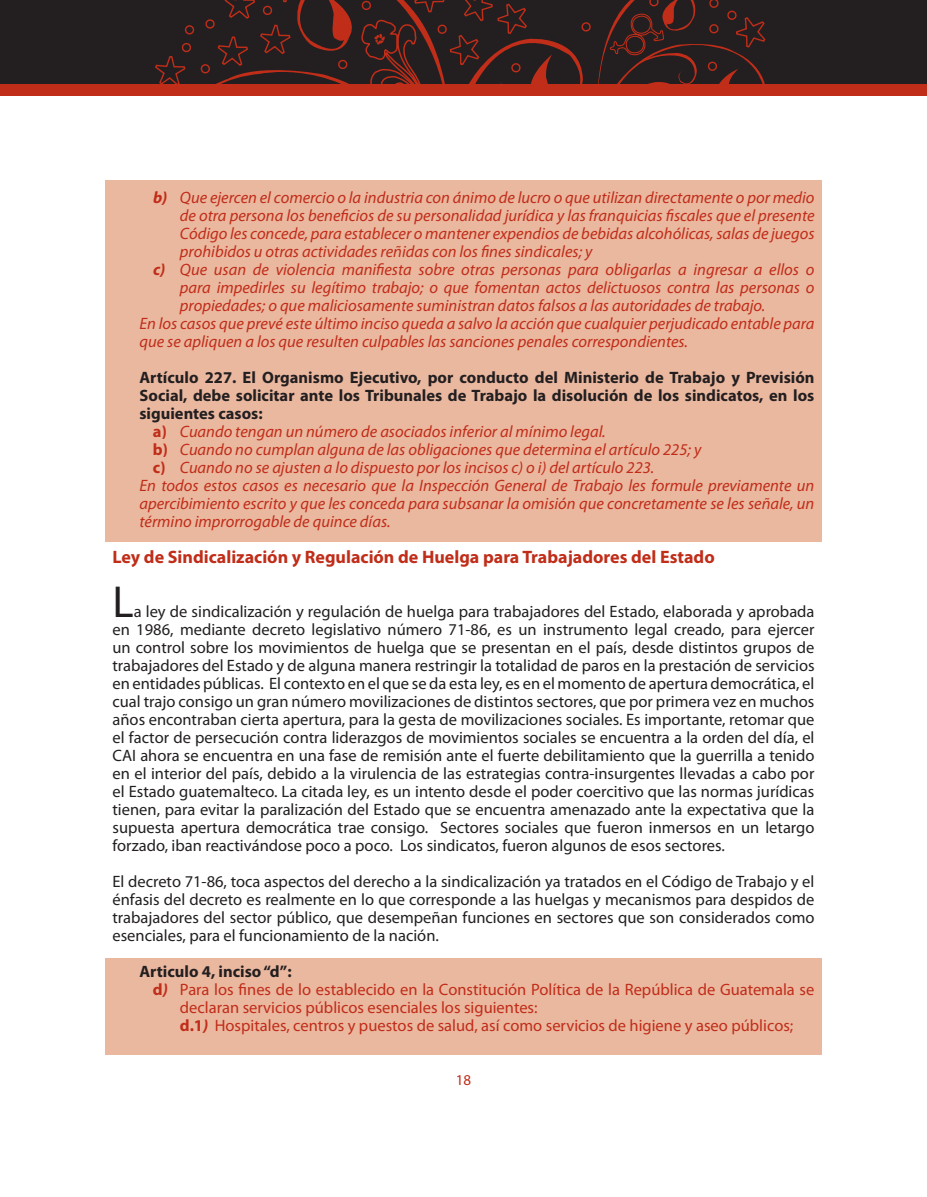
<style>
.page{position:relative;width:927px;height:1197px;background:#fff}
.page>*{position:absolute;margin:0;border:0;box-sizing:border-box;transform-origin:0 0}
.t1{font:45px "Myriad Pro";color:#231f20}
.t2{font:700 18px "Myriad Pro";color:#c02d19}
.t3{font:16.5px/18px "Myriad Pro";color:#231f20;text-align:justify}
.t4{font:italic 16.5px "Myriad Pro";color:#c02d19}
.t5{font:16.5px "Myriad Pro";color:#c02d19}
.t6{font:700 16.5px "Myriad Pro";color:#231f20}
.t7{font:15px "Myriad Pro";color:#c02d19}
.s1{font-weight:700}
.s2{font-weight:700;font-style:normal}
.s3{font-weight:700;font-style:italic}
</style>
<div class="page">
<div style="left:0;top:0;width:927px;height:86px;background:#231f20"></div>
<svg style="left:155px;top:0;width:611px;height:84px"></svg>
<div style="left:0;top:84px;width:927px;height:12px;background:#c02d19"></div>
<div style="left:106px;top:958px;width:716px;height:96px;background:#eab79f"></div>
<div style="left:106px;top:180px;width:716px;height:362px;background:#eab79f"></div>
<p class="t4" style="left:153px;top:187px;width:663px"><span class="s1">b)</span> Que ejercen el comercio o la industria con ánimo de lucro o que utilizan directamente o por medio</p>
<p class="t4" style="left:180px;top:205px;width:636px">de otra persona los beneficios de su personalidad jurídica y las franquicias fiscales que el presente</p>
<p class="t4" style="left:180px;top:223px;width:636px">Código les concede, para establecer o mantener expendios de bebidas alcohólicas, salas de juegos</p>
<p class="t4" style="left:180px;top:241px;width:414px">prohibidos u otras actividades reñidas con los fines sindicales; y</p>
<p class="t4" style="left:153px;top:259px;width:663px"><span class="s1">c)</span> Que usan de violencia manifiesta sobre otras personas para obligarlas a ingresar a ellos o</p>
<p class="t4" style="left:180px;top:277px;width:636px">para impedirles su legítimo trabajo; o que fomentan actos delictuosos contra las personas o</p>
<p class="t4" style="left:180px;top:295px;width:587px">propiedades; o que maliciosamente suministran datos falsos a las autoridades de trabajo.</p>
<p class="t4" style="left:139px;top:313px;width:677px">En los casos que prevé este último inciso queda a salvo la acción que cualquier perjudicado entable para</p>
<p class="t4" style="left:139px;top:331px;width:550px">que se apliquen a los que resulten culpables las sanciones penales correspondientes.</p>
<p class="t6" style="left:139px;top:367px;width:677px">Artículo 227. El Organismo Ejecutivo, por conducto del Ministerio de Trabajo y Previsión</p>
<p class="t6" style="left:139px;top:385px;width:676px">Social, debe solicitar ante los Tribunales de Trabajo la disolución de los sindicatos, en los</p>
<p class="t6" style="left:139px;top:403px;width:125px">siguientes casos:</p>
<p class="t4" style="left:153px;top:421px;width:454px"><span class="s2">a)</span> Cuando tengan un número de asociados inferior al mínimo legal.</p>
<p class="t4" style="left:153px;top:439px;width:550px"><span class="s2">b)</span> Cuando no cumplan alguna de las obligaciones que determina el artículo 225; y</p>
<p class="t4" style="left:153px;top:457px;width:503px"><span class="s2">c)</span> Cuando no se ajusten a lo dispuesto por los incisos c) o i) del artículo 223.</p>
<p class="t4" style="left:139px;top:475px;width:676px">En todos estos casos es necesario que la Inspección General de Trabajo les formule previamente un</p>
<p class="t4" style="left:139px;top:493px;width:676px">apercibimiento escrito y que les conceda para subsanar la omisión que concretamente se les señale, un</p>
<p class="t4" style="left:139px;top:511px;width:253px">término improrrogable de quince días.</p>
<p class="t2" style="left:112px;top:545px;width:604px">Ley de Sindicalización y Regulación de Huelga para Trabajadores del Estado</p>
<h1 class="t1" style="left:112px;top:574px;width:23px">L</h1>
<p class="t3" style="left:113px;top:602px;width:704px;text-indent:21px">a ley de sindicalización y regulación de huelga para trabajadores del Estado, elaborada y aprobada en 1986, mediante decreto legislativo número 71-86, es un instrumento legal creado, para ejercer un control sobre los movimientos de huelga que se presentan en el país, desde distintos grupos de trabajadores del Estado y de alguna manera restringir la totalidad de paros en la prestación de servicios en entidades públicas. El contexto en el que se da esta ley, es en el momento de apertura democrática, el cual trajo consigo un gran número movilizaciones de distintos sectores, que por primera vez en muchos años encontraban cierta apertura, para la gesta de movilizaciones sociales. Es importante, retomar que el factor de persecución contra liderazgos de movimientos sociales se encuentra a la orden del día, el CAI ahora se encuentra en una fase de remisión ante el fuerte debilitamiento que la guerrilla a tenido en el interior del país, debido a la virulencia de las estrategias contra-insurgentes llevadas a cabo por el Estado guatemalteco. La citada ley, es un intento desde el poder coercitivo que las normas jurídicas tienen, para evitar la paralización del Estado que se encuentra amenazado ante la expectativa que la supuesta apertura democrática trae consigo. Sectores sociales que fueron inmersos en un letargo forzado, iban reactivándose poco a poco. Los sindicatos, fueron algunos de esos sectores.</p>
<p class="t3" style="left:113px;top:872px;width:704px">El decreto 71-86, toca aspectos del derecho a la sindicalización ya tratados en el Código de Trabajo y el énfasis del decreto es realmente en lo que corresponde a las huelgas y mecanismos para despidos de trabajadores del sector público, que desempeñan funciones en sectores que son considerados como esenciales, para el funcionamiento de la nación.</p>
<p class="t6" style="left:139px;top:961px;width:154px">Articulo 4, inciso “d”:</p>
<p class="t5" style="left:153px;top:979px;width:663px"><span class="s1">d</span><span class="s3">)</span> Para los fines de lo establecido en la Constitución Política de la República de Guatemala se</p>
<p class="t5" style="left:180px;top:997px;width:359px">declaran servicios públicos esenciales los siguientes:</p>
<p class="t5" style="left:180px;top:1015px;width:615px"><span class="s1">d.1</span><span class="s3">)</span> Hospitales, centros y puestos de salud, así como servicios de higiene y aseo públicos;</p>
<p class="t7" style="left:456px;top:1070px;width:17px">18</p>
</div>
